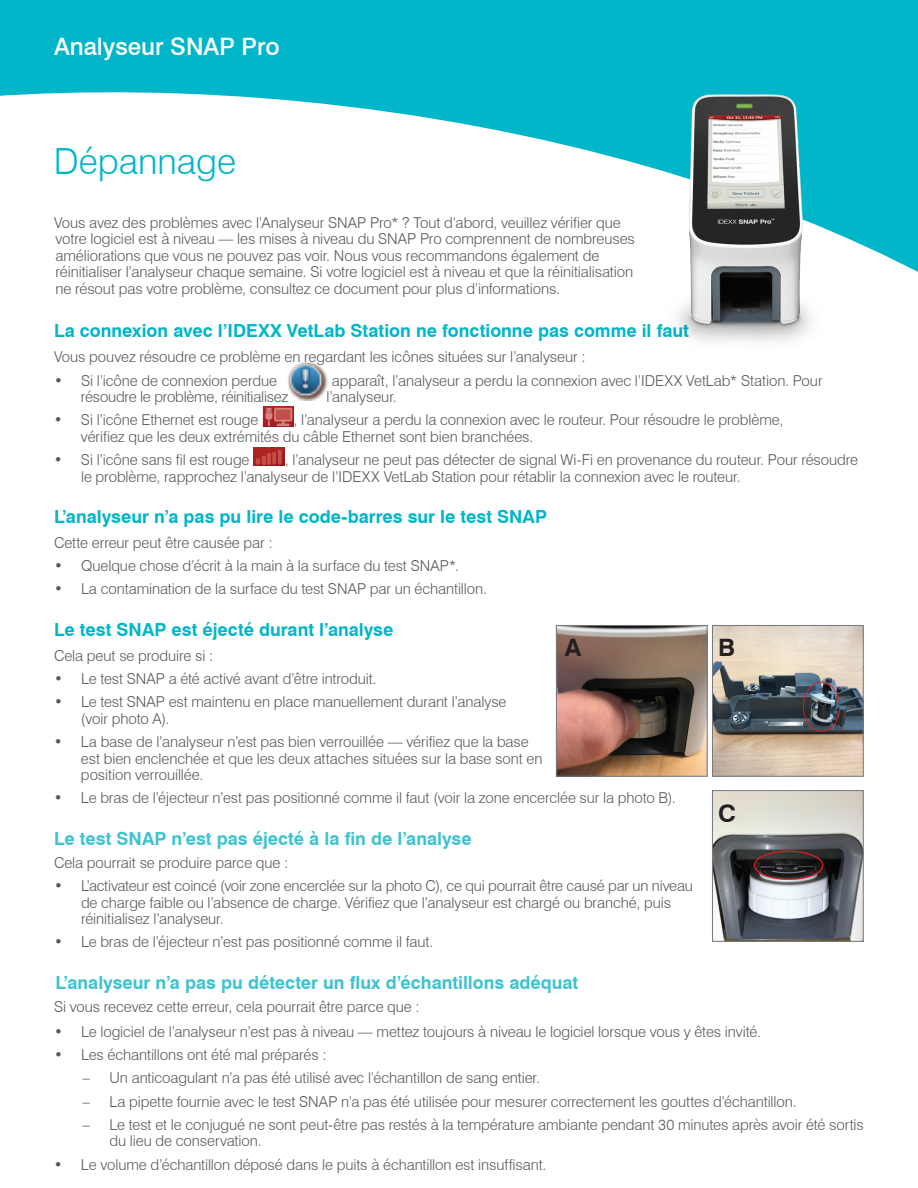
<style>
.page{position:relative;width:918px;height:1188px;background:#fff}
.page>*{position:absolute;margin:0;border:0;box-sizing:border-box;transform-origin:0 0}
.t1{font:300 36px "Swiss 721 BT";color:#00b6c8}
.t2{font:500 24px "Swiss 721 BT";color:#fff}
.t3{font:700 24px "Swiss 721 BT";color:#231f20}
.t4{font:700 18px "Swiss 721 BT";color:#00b6c8}
.t5{font:700 18px "Swiss 721 BT";color:#3fc2d1}
.t6{font:300 15px/16.5px "Swiss 721 BT";letter-spacing:-.005em;color:#57585a}
</style>
<div class="page">
<svg style="left:0;top:0;width:918px;height:272px;fill:#00b6c8"></svg>
<img style="left:288px;top:362px;width:40px;height:38px">
<img style="left:262px;top:407px;width:32px;height:19px">
<div style="left:264px;top:407px;width:29px;height:19px;background:#c02025;opacity:.49"></div>
<img style="left:253px;top:447px;width:32px;height:19px">
<img style="left:254px;top:450px;width:17px;height:15px">
<svg style="left:255px;top:453px;width:16px;height:12px"></svg>
<img style="left:640px;top:78px;width:210px;height:264px">
<img style="left:558px;top:627px;width:147px;height:147px">
<div style="left:556px;top:625px;width:151px;height:151px;border:1px solid #76787b"></div>
<img style="left:714px;top:627px;width:147px;height:147px">
<div style="left:712px;top:625px;width:151px;height:151px;border:1px solid #76787b"></div>
<img style="left:714px;top:792px;width:147px;height:148px">
<div style="left:712px;top:790px;width:151px;height:152px;border:1px solid #76787b"></div>
<h2 class="t2" style="left:54px;top:32px;width:227px">Analyseur SNAP Pro</h2>
<h1 class="t1" style="left:54px;top:140px;width:184px">Dépannage</h1>
<p class="t6" style="left:54px;top:214px;width:582px">Vous avez des problèmes avec l’Analyseur SNAP Pro* ? Tout d’abord, veuillez vérifier que votre logiciel est à niveau — les mises à niveau du SNAP Pro comprennent de nombreuses améliorations que vous ne pouvez pas voir. Nous vous recommandons également de réinitialiser l’analyseur chaque semaine. Si votre logiciel est à niveau et que la réinitialisation ne résout pas votre problème, consultez ce document pour plus d’informations.</p>
<p class="t4" style="left:54px;top:320px;width:637px">La connexion avec l’IDEXX VetLab Station ne fonctionne pas comme il faut</p>
<p class="t6" style="left:54px;top:349px;width:533px">Vous pouvez résoudre ce problème en regardant les icônes situées sur l’analyseur :</p>
<p class="t6" style="left:54px;top:372px;width:225px">• Si l’icône de connexion perdue</p>
<p class="t6" style="left:332px;top:372px;width:492px">apparaît, l’analyseur a perdu la connexion avec l’IDEXX VetLab* Station. Pour</p>
<p class="t6" style="left:81px;top:388px;width:209px">résoudre le problème, réinitialisez</p>
<p class="t6" style="left:327px;top:388px;width:72px">l’analyseur.</p>
<p class="t6" style="left:54px;top:412px;width:206px">• Si l’icône Ethernet est rouge</p>
<p class="t6" style="left:81px;top:412px;width:704px;text-indent:213px">, l’analyseur a perdu la connexion avec le routeur. Pour résoudre le problème, vérifiez que les deux extrémités du câble Ethernet sont bien branchées.</p>
<p class="t6" style="left:54px;top:451px;width:197px">• Si l’icône sans fil est rouge</p>
<p class="t6" style="left:81px;top:451px;width:779px;text-indent:204px">, l’analyseur ne peut pas détecter de signal Wi-Fi en provenance du routeur. Pour résoudre le problème, rapprochez l’analyseur de l’IDEXX VetLab Station pour rétablir la connexion avec le routeur.</p>
<p class="t4" style="left:54px;top:505px;width:495px">L’analyseur n’a pas pu lire le code-barres sur le test SNAP</p>
<p class="t6" style="left:54px;top:534px;width:220px">Cette erreur peut être causée par :</p>
<p class="t6" style="left:54px;top:557px;width:407px">• Quelque chose d’écrit à la main à la surface du test SNAP*.</p>
<p class="t6" style="left:54px;top:581px;width:435px">• La contamination de la surface du test SNAP par un échantillon.</p>
<p class="t4" style="left:54px;top:618px;width:341px">Le test SNAP est éjecté durant l’analyse</p>
<p class="t6" style="left:54px;top:647px;width:161px">Cela peut se produire si :</p>
<p class="t6" style="left:54px;top:670px;width:324px">• Le test SNAP a été activé avant d’être introduit.</p>
<p class="t6" style="left:81px;top:694px;width:427px;text-indent:-27px">• Le test SNAP est maintenu en place manuellement durant l’analyse (voir photo A).</p>
<p class="t6" style="left:81px;top:733px;width:463px;text-indent:-27px">• La base de l’analyseur n’est pas bien verrouillée — vérifiez que la base est bien enclenchée et que les deux attaches situées sur la base sont en position verrouillée.</p>
<p class="t6" style="left:54px;top:790px;width:623px">• Le bras de l’éjecteur n’est pas positionné comme il faut (voir la zone encerclée sur la photo B).</p>
<p class="t5" style="left:54px;top:827px;width:419px">Le test SNAP n’est pas éjecté à la fin de l’analyse</p>
<p class="t6" style="left:54px;top:854px;width:236px">Cela pourrait se produire parce que :</p>
<p class="t6" style="left:81px;top:877px;width:613px;text-indent:-27px">• L’activateur est coincé (voir zone encerclée sur la photo C), ce qui pourrait être causé par un niveau de charge faible ou l’absence de charge. Vérifiez que l’analyseur est chargé ou branché, puis réinitialisez l’analyseur.</p>
<p class="t6" style="left:54px;top:934px;width:381px">• Le bras de l’éjecteur n’est pas positionné comme il faut.</p>
<p class="t5" style="left:55px;top:971px;width:524px">L’analyseur n’a pas pu détecter un flux d’échantillons adéquat</p>
<p class="t6" style="left:54px;top:998px;width:367px">Si vous recevez cette erreur, cela pourrait être parce que :</p>
<p class="t6" style="left:54px;top:1023px;width:709px">• Le logiciel de l’analyseur n’est pas à niveau — mettez toujours à niveau le logiciel lorsque vous y êtes invité.</p>
<p class="t6" style="left:54px;top:1046px;width:274px">• Les échantillons ont été mal préparés :</p>
<p class="t6" style="left:82px;top:1070px;width:459px">– Un anticoagulant n’a pas été utilisé avec l’échantillon de sang entier.</p>
<p class="t6" style="left:82px;top:1093px;width:716px">– La pipette fournie avec le test SNAP n’a pas été utilisée pour mesurer correctement les gouttes d’échantillon.</p>
<p class="t6" style="left:110px;top:1116px;width:756px;text-indent:-27px">– Le test et le conjugué ne sont peut-être pas restés à la température ambiante pendant 30 minutes après avoir été sortis du lieu de conservation.</p>
<p class="t6" style="left:54px;top:1156px;width:494px">• Le volume d’échantillon déposé dans le puits à échantillon est insuffisant.</p>
<h2 class="t3" style="left:565px;top:633px;width:18px">A</h2>
<h2 class="t3" style="left:718px;top:633px;width:18px">B</h2>
<h2 class="t3" style="left:718px;top:798px;width:19px">C</h2>
</div>
